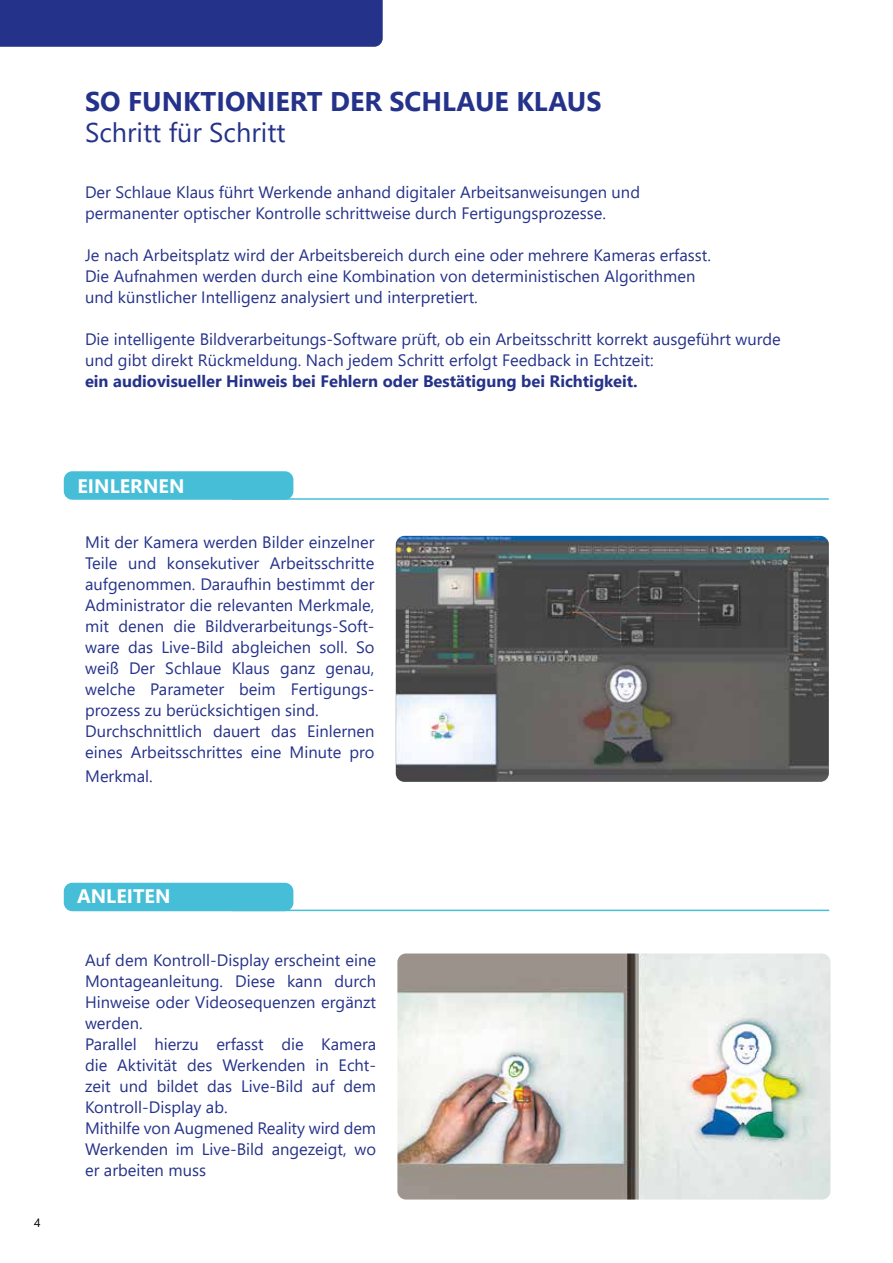
<style>
.page{position:relative;width:893px;height:1263px;background:#fff}
.page>*{position:absolute;margin:0;border:0;box-sizing:border-box;transform-origin:0 0}
.t1{font:700 27px "Segoe UI";color:#25328a}
.t2{font:27px "Segoe UI";color:#25328a}
.t3{font:700 19.5px "Segoe UI";letter-spacing:.005em;color:#fff}
.t4{font:16.5px/21px "Segoe UI";color:#25328a}
.t5{font:700 16.5px "Segoe UI";color:#25328a}
.t6{font:12px "Segoe UI";color:#000}
</style>
<div class="page">
<div style="left:0;top:0;width:383px;height:47px;background:#25328a"></div>
<div style="left:64px;top:471px;width:229px;height:29px;background:#47bed7;border-radius:9px"></div>
<img style="left:396px;top:536px;width:433px;height:246px">
<hr style="left:232px;top:498px;width:597px;height:2px;background:#47bed7">
<img style="left:397px;top:953px;width:433px;height:246px">
<div style="left:64px;top:883px;width:229px;height:28px;background:#47bed7;border-radius:9px"></div>
<hr style="left:232px;top:910px;width:597px;height:1px;background:#47bed7">
<h1 class="t1" style="left:85px;top:76px;width:518px">SO FUNKTIONIERT DER SCHLAUE KLAUS</h1>
<h1 class="t2" style="left:85px;top:107px;width:202px">Schritt für Schritt</h1>
<p class="t4" style="left:85px;top:180px;width:556px">Der Schlaue Klaus führt Werkende anhand digitaler Arbeitsanweisungen und permanenter optischer Kontrolle schrittweise durch Fertigungsprozesse.</p>
<p class="t4" style="left:85px;top:243px;width:627px">Je nach Arbeitsplatz wird der Arbeitsbereich durch eine oder mehrere Kameras erfasst.<br>Die Aufnahmen werden durch eine Kombination von deterministischen Algorithmen und künstlicher Intelligenz analysiert und interpretiert.</p>
<p class="t4" style="left:85px;top:327px;width:697px">Die intelligente Bildverarbeitungs-Software prüft, ob ein Arbeitsschritt korrekt ausgeführt wurde und gibt direkt Rückmeldung. Nach jedem Schritt erfolgt Feedback in Echtzeit:</p>
<p class="t5" style="left:85px;top:365px;width:554px">ein audiovisueller Hinweis bei Fehlern oder Bestätigung bei Richtigkeit.</p>
<p class="t3" style="left:78px;top:467px;width:108px">EINLERNEN</p>
<p class="t4" style="left:85px;top:530px;width:291px">Mit der Kamera werden Bilder einzelner Teile und konsekutiver Arbeitsschritte aufgenommen. Daraufhin bestimmt der Administrator die relevanten Merkmale, mit denen die Bildverarbeitungs-Soft&shy;ware das Live-Bild abgleichen soll. So weiß Der Schlaue Klaus ganz genau, welche Parameter beim Fertigungs&shy;prozess zu berücksichtigen sind.<br>Durchschnittlich dauert das Einlernen eines Arbeitsschrittes eine Minute pro</p>
<p class="t4" style="left:85px;top:764px;width:69px">Merkmal.</p>
<p class="t6" style="left:34px;top:1211px;width:8px">4</p>
<p class="t3" style="left:74px;top:875px;width:79px">Anleiten</p>
<p class="t3" style="left:77px;top:878px;width:95px">ANLEITEN</p>
<p class="t4" style="left:85px;top:948px;width:293px">Auf dem Kontroll-Display erscheint eine<br>Montageanleitung. Diese kann durch<br>Hinweise oder Videosequenzen ergänzt werden.<br>Parallel hierzu erfasst die Kamera die Aktivität des Werkenden in Echt&shy;zeit und bildet das Live-Bild auf dem<br>Kontroll-Display ab.<br>Mithilfe von Augmened Reality wird dem<br>Werkenden im Live-Bild angezeigt, wo er arbeiten muss</p>
</div>
